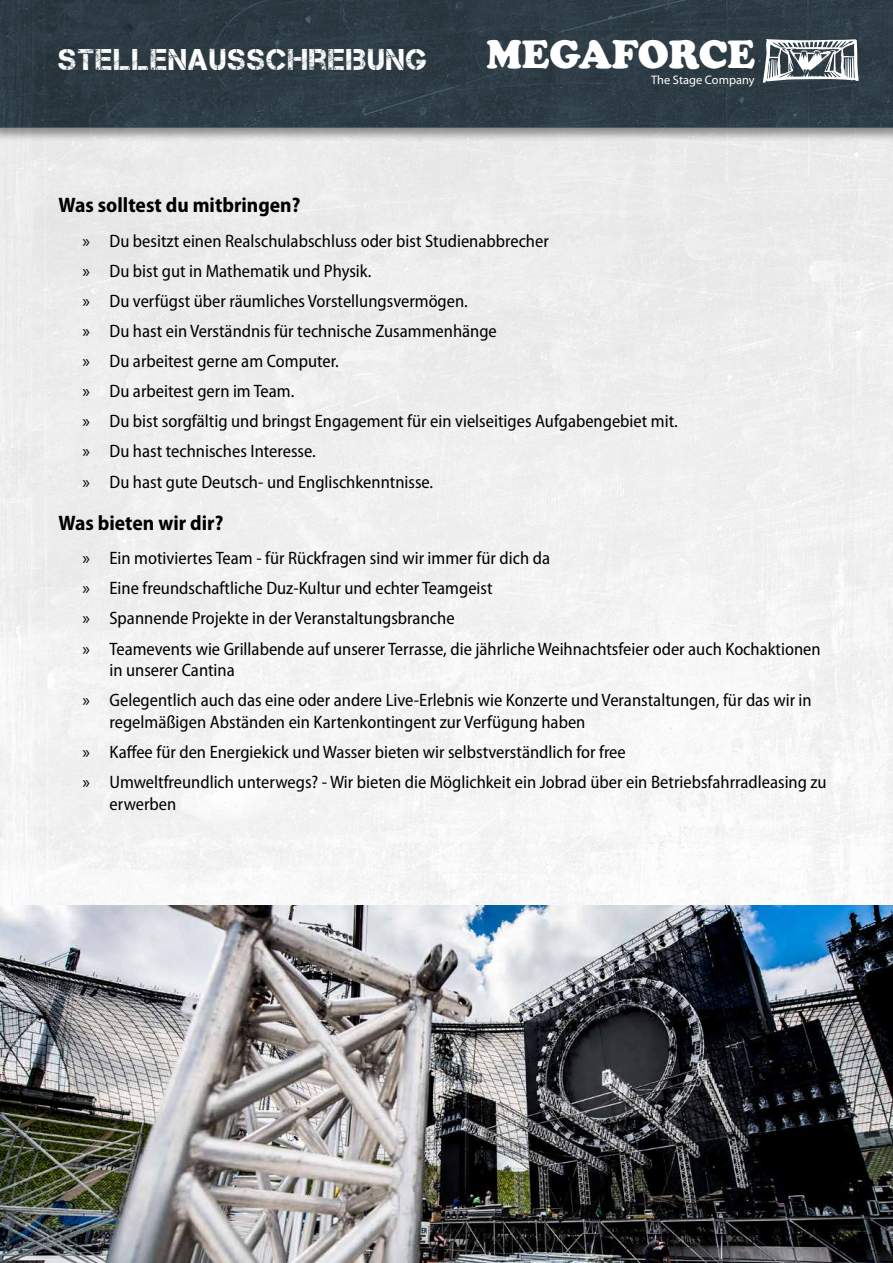
<style>
.page{position:relative;width:893px;height:1263px;background:#fff}
.page>*{position:absolute;margin:0;border:0;box-sizing:border-box;transform-origin:0 0}
.t1{font:900 40.95px "Cooper";color:#fff}
.t2{font:30px "Captureit";letter-spacing:.05em;color:#fff}
.t3{font:700 semi-condensed 21px "Myriad Pro";color:#000}
.t4{font:semi-condensed 18px/30.2px "Myriad Pro";color:#000}
.t5{font:12.45px "Myriad Pro";color:#fff}
.s1{font-stretch:normal}
</style>
<div class="page">
<div style="left:0;top:128px;width:893px;height:1135px;background:#f0f0f0"></div>
<div style="left:0;top:0;width:893px;height:142px;background:#000;opacity:.5"></div>
<div style="left:0;top:0;width:893px;height:128px;background:#2d3c44"></div>
<svg style="left:763px;top:39px;width:96px;height:44px"></svg>
<img style="left:1px;top:906px;width:892px;height:357px">
<h2 class="t2" style="left:58px;top:43px;width:370px">STELLENAUSSCHREIBUNG</h2>
<h1 class="t1" style="left:486px;top:31px;width:270px">MEGAFORCE</h1>
<p class="t5" style="left:651px;top:72px;width:105px">The Stage Company</p>
<p class="t3" style="left:58px;top:192px;width:243px">Was solltest du mitbringen?</p>
<p class="t4" style="left:82px;top:225px;width:597px"><span class="s1">»</span> Du besitzt einen Realschulabschluss oder bist Studienabbrecher<br><span class="s1">»</span> Du bist gut in Mathematik und Physik.<br><span class="s1">»</span> Du verfügst über räumliches Vorstellungsvermögen.<br><span class="s1">»</span> Du hast ein Verständnis für technische Zusammenhänge<br><span class="s1">»</span> Du arbeitest gerne am Computer.<br><span class="s1">»</span> Du arbeitest gern im Team.<br><span class="s1">»</span> Du bist sorgfältig und bringst Engagement für ein vielseitiges Aufgabengebiet mit. <span class="s1">»</span> Du hast technisches Interesse.<br><span class="s1">»</span> Du hast gute Deutsch- und Englischkenntnisse.</p>
<p class="t3" style="left:58px;top:509px;width:166px">Was bieten wir dir?</p>
<p class="t4" style="left:82px;top:543px;width:740px"><span class="s1">»</span> Ein motiviertes Team - für Rückfragen sind wir immer für dich da<br><span class="s1">»</span> Eine freundschaftliche Duz-Kultur und echter Teamgeist<br><span class="s1">»</span> Spannende Projekte in der Veranstaltungsbranche<br><span class="s1">»</span> Teamevents wie Grillabende auf unserer Terrasse, die jährliche Weihnachtsfeier oder auch Kochaktionen</p>
<p class="t4" style="left:82px;top:655px;width:731px;text-indent:27px">in unserer Cantina<br><span class="s1">»</span> Gelegentlich auch das eine oder andere Live-Erlebnis wie Konzerte und Veranstaltungen, für das wir in</p>
<p class="t4" style="left:82px;top:706px;width:746px;text-indent:27px">regelmäßigen Abständen ein Kartenkontingent zur Verfügung haben<br><span class="s1">»</span> Kaffee für den Energiekick und Wasser bieten wir selbstverständlich for free<br><span class="s1">»</span> Umweltfreundlich unterwegs? - Wir bieten die Möglichkeit ein Jobrad über ein Betriebsfahrradleasing zu</p>
<p class="t4" style="left:109px;top:788px;width:68px">erwerben</p>
</div>
